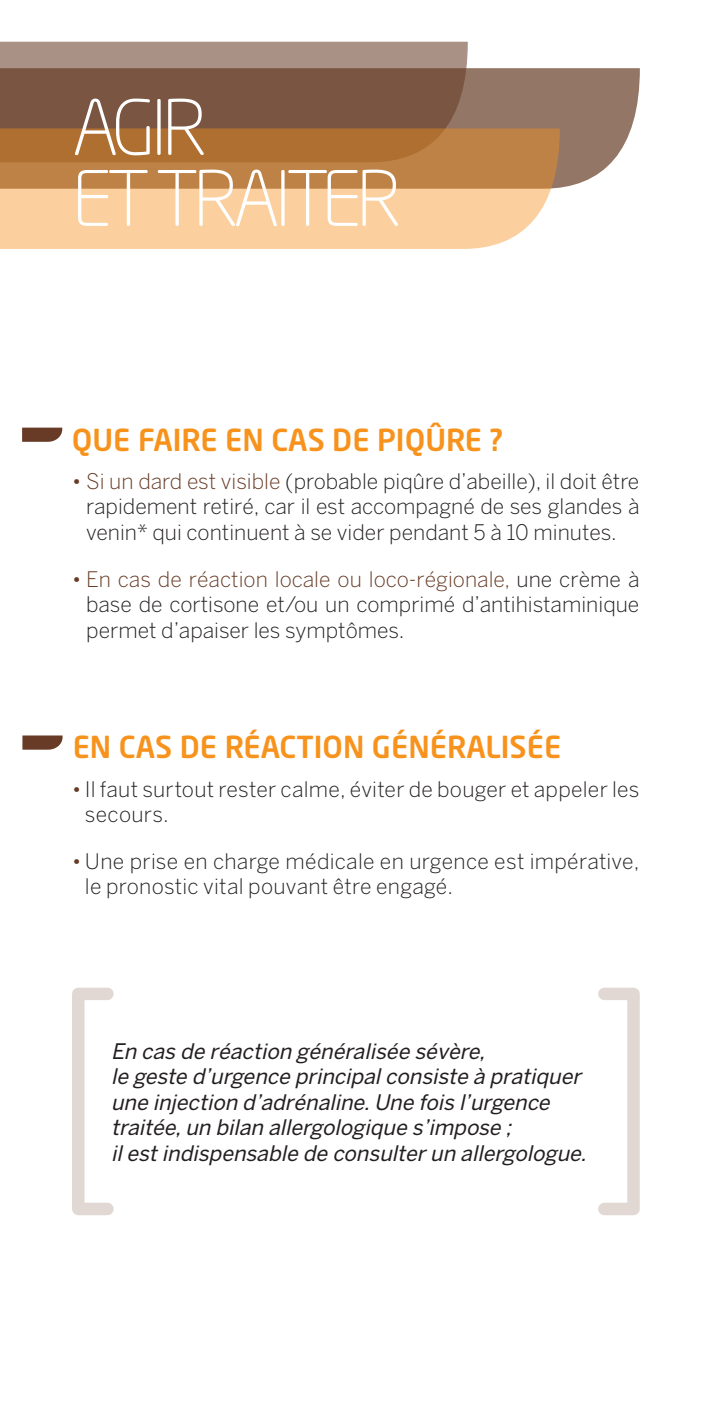
<style>
.page{position:relative;width:710px;height:1421px;background:#fff}
.page>*{position:absolute;margin:0;border:0;box-sizing:border-box;transform-origin:0 0}
.t1{font:300 75.25px/71px "Neo Sans Pro";letter-spacing:-.07em;color:#fff}
.t2{font:500 30px "Neo Sans Pro";color:#f7931d}
.t3{font:300 21.25px/25.5px "Benton Sans";color:#231f20;text-align:justify}
.t4{font:italic 21.25px/25.5px "Benton Sans";color:#231f20}
.s1{color:#673b25}
</style>
<div class="page">
<svg style="left:22px;top:427px;width:40px;height:15px"></svg>
<svg style="left:22px;top:735px;width:40px;height:14px"></svg>
<svg style="left:467px;top:68px;width:172px;height:120px;background:#a18779"></svg>
<svg style="left:0;top:42px;width:467px;height:86px;background:#886756"></svg>
<svg style="left:0;top:128px;width:559px;height:121px;background:#d9a570"></svg>
<h1 class="t1" style="left:72px;top:91px;width:331px">AGIR<br>ET TRAITER</h1>
<h2 class="t2" style="left:72px;top:420px;width:432px">QUE FAIRE EN CAS DE PIQÛRE ?</h2>
<p class="t3" style="left:86px;top:468px;width:554px;text-indent:-14px"><span class="s1">• Si un dard est visible</span> (probable piqûre d’abeille), il doit être rapidement retiré, car il est accompagné de ses glandes à venin* qui continuent à se vider pendant 5 à 10 minutes.</p>
<p class="t3" style="left:86px;top:566px;width:554px;text-indent:-14px"><span class="s1">• En cas de réaction locale ou loco-régionale,</span> une crème à base de cortisone et/ou un comprimé d’antihistaminique permet d’apaiser les symptômes.</p>
<h2 class="t2" style="left:73px;top:728px;width:490px">EN CAS DE RÉACTION GÉNÉRALISÉE</h2>
<p class="t3" style="left:85px;top:775px;width:555px;text-indent:-13px"><span class="s1">•</span> Il faut surtout rester calme, éviter de bouger et appeler les secours.</p>
<p class="t3" style="left:85px;top:848px;width:555px;text-indent:-13px"><span class="s1">•</span> Une prise en charge médicale en urgence est impérative, le pronostic vital pouvant être engagé.</p>
<p class="t4" style="left:111px;top:1037px;width:481px">En cas de réaction généralisée sévère,<br>le geste d’urgence principalconsiste à pratiquer une injection d’adrénaline.Une fois l’urgence traitée,un bilan allergologique s’impose ; ilestindispensable de consulterun allergologue.</p>
</div>
